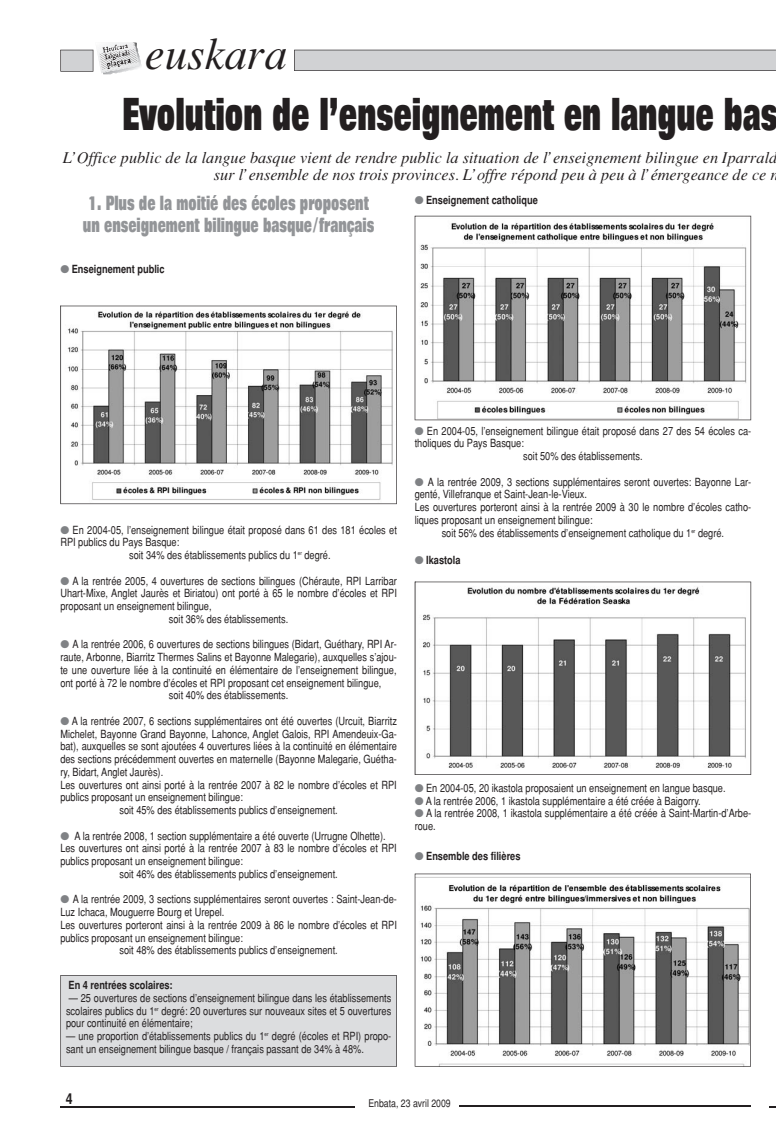
<style>
.page{position:relative;width:776px;height:1134px;background:#fff}
.page>*{position:absolute;margin:0;border:0;box-sizing:border-box;transform-origin:0 0}
.t1{font:800 45px "Folio";color:#231f20;scale:.6 1}
.t2{font:italic 45px "Times";color:#231f20}
.t3{font:800 20px/22.5px "Folio";color:#939598;scale:.6 1}
.t4{font:italic 16.25px/16.9px "Times";color:#231f20;text-align:right}
.t5{font:700 15px "Helvetica";color:#231f20;scale:.82 1}
.t6{font:11.25px/12.8px "Helvetica";color:#231f20;scale:.82 1}
.t7{font:700 11.25px "Helvetica";color:#231f20;scale:.82 1}
.t8{font:10.62px "Helvetica";color:#231f20;scale:.82 1}
.s1{color:#808285}
</style>
<div class="page">
<hr style="left:60px;top:1106px;width:294px;height:1px;background:#231f20">
<hr style="left:459px;top:1106px;width:292px;height:1px;background:#231f20">
<svg style="left:294px;top:50px;width:482px;height:21px;background:#c8c9cb"></svg>
<svg style="left:60px;top:43px;width:82px;height:31px"></svg>
<svg style="left:60px;top:306px;width:337px;height:198px"></svg>
<div style="left:60px;top:975px;width:337px;height:92px;background:#dcdddf"></div>
<svg style="left:415px;top:216px;width:336px;height:204px"></svg>
<svg style="left:415px;top:582px;width:336px;height:193px"></svg>
<svg style="left:415px;top:874px;width:336px;height:192px"></svg>
<h1 class="t2" style="left:145px;top:37px;width:144px">euskara</h1>
<h1 class="t1" style="left:122px;top:98px;width:1094px">Evolution de l’enseignement en langue bas</h1>
<h3 class="t4" style="left:63px;top:150px;width:717px">L’Office public de la langue basque vient de rendre public la situation de l’enseignement bilingue en Iparrald sur l’ensemble de nos trois provinces. L’offre répond peu à peu à l’émergeance de ce n</h3>
<h2 class="t3" style="left:83px;top:193px;width:487px">1. Plus de la moitié des écoles proposent un enseignement bilingue basque/français</h2>
<p class="t7" style="left:60px;top:265px;width:129px"><span class="s1">●</span> Enseignement public</p>
<p class="t7" style="left:415px;top:195px;width:152px"><span class="s1">●</span> Enseignement catholique</p>
<p class="t6" style="left:60px;top:524px;width:412px"><span class="s1">●</span> En 2004-05, l’enseignement bilingue était proposé dans 61 des 181 écoles et</p>
<p class="t6" style="left:60px;top:537px;width:147px">RPI publics du Pays Basque:</p>
<p class="t6" style="left:129px;top:550px;width:247px">soit 34% des établissements publics du 1<sup>er</sup> degré.</p>
<p class="t6" style="left:60px;top:575px;width:412px"><span class="s1">●</span> A la rentrée 2005, 4 ouvertures de sections bilingues (Chéraute, RPI Larribar</p>
<p class="t6" style="left:60px;top:588px;width:412px">Uhart-Mixe, Anglet Jaurès et Biriatou) ont porté à 65 le nombre d’écoles et RPI</p>
<p class="t6" style="left:60px;top:601px;width:186px">proposant un enseignement bilingue,</p>
<p class="t6" style="left:169px;top:613px;width:147px">soit 36% des établissements.</p>
<p class="t6" style="left:60px;top:639px;width:412px"><span class="s1">●</span> A la rentrée 2006, 6 ouvertures de sections bilingues (Bidart, Guéthary, RPI Ar-</p>
<p class="t6" style="left:60px;top:652px;width:412px">raute, Arbonne, Biarritz Thermes Salins et Bayonne Malegarie), auxquelles s’ajou-</p>
<p class="t6" style="left:60px;top:664px;width:412px">te une ouverture liée à la continuité en élémentaire de l’enseignement bilingue,</p>
<p class="t6" style="left:60px;top:677px;width:393px">ont porté à 72 le nombre d’écoles et RPI proposant cet enseignement bilingue,</p>
<p class="t6" style="left:169px;top:690px;width:147px">soit 40% des établissements.</p>
<p class="t6" style="left:60px;top:715px;width:412px"><span class="s1">●</span> A la rentrée 2007, 6 sections supplémentaires ont été ouvertes (Urcuit, Biarritz</p>
<p class="t6" style="left:60px;top:728px;width:412px">Michelet, Bayonne Grand Bayonne, Lahonce, Anglet Galois, RPI Amendeuix-Ga-</p>
<p class="t6" style="left:60px;top:741px;width:412px">bat), auxquelles se sont ajoutées 4 ouvertures liées à la continuité en élémentaire</p>
<p class="t6" style="left:60px;top:754px;width:412px">des sections précédemment ouvertes en maternelle (Bayonne Malegarie, Guétha-</p>
<p class="t6" style="left:60px;top:766px;width:127px">ry, Bidart, Anglet Jaurès).</p>
<p class="t6" style="left:60px;top:779px;width:412px">Les ouvertures ont ainsi porté à la rentrée 2007 à 82 le nombre d’écoles et RPI</p>
<p class="t6" style="left:60px;top:792px;width:224px">publics proposant un enseignement bilingue:</p>
<p class="t6" style="left:119px;top:805px;width:268px">soit 45% des établissements publics d’enseignement.</p>
<p class="t6" style="left:60px;top:830px;width:398px"><span class="s1">●</span> A la rentrée 2008, 1 section supplémentaire a été ouverte (Urrugne Olhette).</p>
<p class="t6" style="left:60px;top:843px;width:412px">Les ouvertures ont ainsi porté à la rentrée 2007 à 83 le nombre d’écoles et RPI</p>
<p class="t6" style="left:60px;top:856px;width:224px">publics proposant un enseignement bilingue:</p>
<p class="t6" style="left:119px;top:868px;width:268px">soit 46% des établissements publics d’enseignement.</p>
<p class="t6" style="left:60px;top:894px;width:412px"><span class="s1">●</span> A la rentrée 2009, 3 sections supplémentaires seront ouvertes : Saint-Jean-de-</p>
<p class="t6" style="left:60px;top:907px;width:202px">Luz Ichaca, Mouguerre Bourg et Urepel.</p>
<p class="t6" style="left:60px;top:919px;width:412px">Les ouvertures porteront ainsi à la rentrée 2009 à 86 le nombre d’écoles et RPI</p>
<p class="t6" style="left:60px;top:932px;width:224px">publics proposant un enseignement bilingue:</p>
<p class="t6" style="left:119px;top:945px;width:268px">soit 48% des établissements publics d’enseignement.</p>
<p class="t7" style="left:69px;top:981px;width:128px">En 4 rentrées scolaires:</p>
<p class="t6" style="left:66px;top:992px;width:398px;text-align:justify">— 25 ouvertures de sections d’enseignement bilingue dans les établissements scolaires publics du 1<sup>er</sup> degré: 20 ouvertures sur nouveaux sites et 5 ouvertures pour continuité en élémentaire;</p>
<p class="t6" style="left:66px;top:1031px;width:398px">— une proportion d’établissements publics du 1<sup>er</sup> degré (écoles et RPI) propo&shy;sant un enseignement bilingue basque / français passant de 34% à 48%.</p>
<p class="t6" style="left:415px;top:425px;width:412px"><span class="s1">●</span> En 2004-05, l’enseignement bilingue était proposé dans 27 des 54 écoles ca-</p>
<p class="t6" style="left:415px;top:438px;width:135px">tholiques du Pays Basque:</p>
<p class="t6" style="left:523px;top:451px;width:147px">soit 50% des établissements.</p>
<p class="t6" style="left:415px;top:476px;width:412px"><span class="s1">●</span> A la rentrée 2009, 3 sections supplémentaires seront ouvertes: Bayonne Lar-</p>
<p class="t6" style="left:415px;top:489px;width:212px">genté, Villefranque et Saint-Jean-le-Vieux.</p>
<p class="t6" style="left:415px;top:502px;width:412px">Les ouvertures porteront ainsi à la rentrée 2009 à 30 le nombre d’écoles catho-</p>
<p class="t6" style="left:415px;top:515px;width:218px">liques proposant un enseignement bilingue:</p>
<p class="t6" style="left:442px;top:527px;width:346px">soit 56% des établissements d’enseignement catholique du 1<sup>er</sup> degré.</p>
<p class="t7" style="left:415px;top:556px;width:57px"><span class="s1">●</span> Ikastola</p>
<p class="t6" style="left:415px;top:783px;width:381px"><span class="s1">●</span> En 2004-05, 20 ikastola proposaient un enseignement en langue basque.</p>
<p class="t6" style="left:415px;top:795px;width:350px"><span class="s1">●</span> A la rentrée 2006, 1 ikastola supplémentaire a été créée à Baigorry.</p>
<p class="t6" style="left:415px;top:808px;width:412px"><span class="s1">●</span> A la rentrée 2008, 1 ikastola supplémentaire a été créée à Saint-Martin-d’Arbe&shy;roue.</p>
<p class="t7" style="left:415px;top:851px;width:131px"><span class="s1">●</span> Ensemble des filières</p>
<h3 class="t5" style="left:66px;top:1093px;width:10px">4</h3>
<p class="t8" style="left:368px;top:1100px;width:102px">Enbata, 23 avril 2009</p>
</div>
